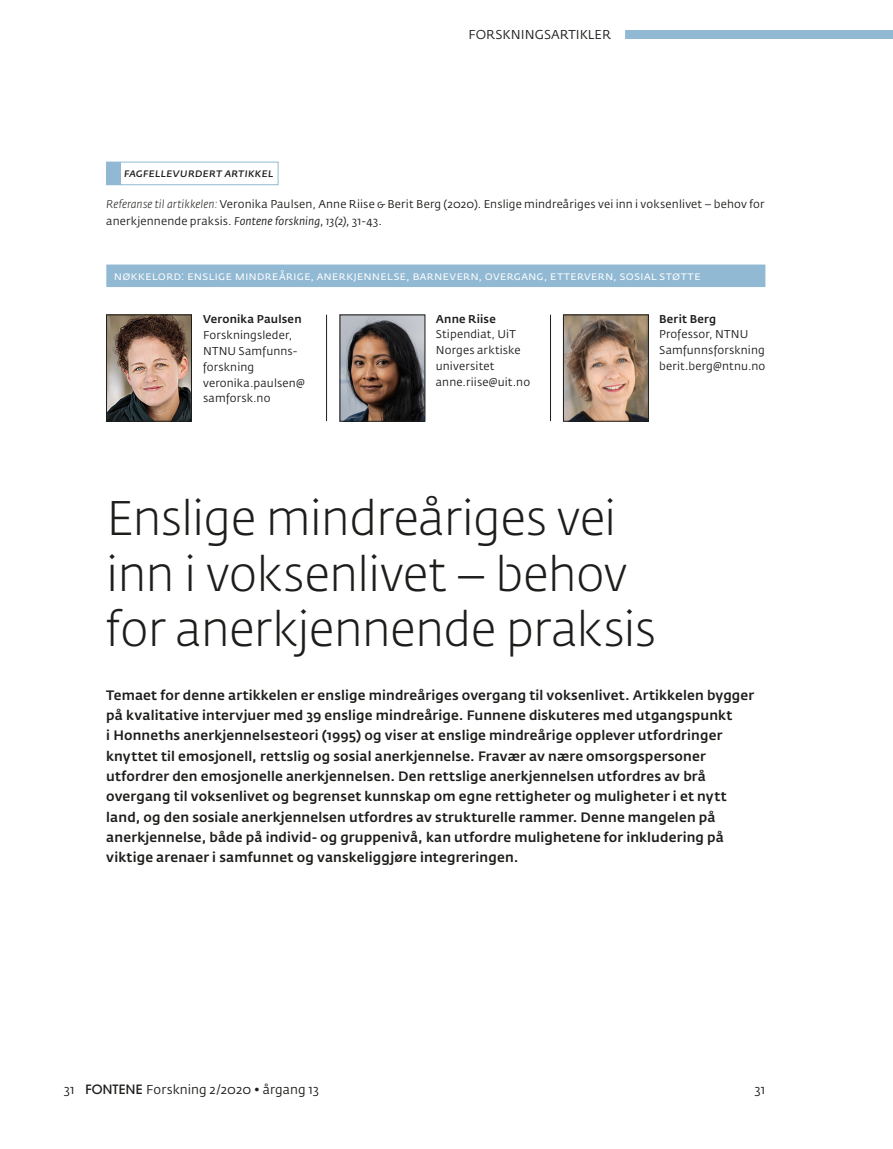
<style>
.page{position:relative;width:893px;height:1149px;background:#fff}
.page>*{position:absolute;margin:0;border:0;box-sizing:border-box;transform-origin:0 0}
.t1{font:300 48px/55.5px "Fedra Sans Std";letter-spacing:-.015em;color:#1d1d1b}
.t2{font:500 13.5px/20.2px "Fedra Sans Std";letter-spacing:.01em;color:#1d1d1b}
.t3{font:12.75px "Fedra Sans Std";letter-spacing:.01em;color:#1d1d1b}
.t4{font:12px "Fedra Sans Std";letter-spacing:.005em;color:#fff}
.t5{font:italic 600 12px "Fedra Sans Std";letter-spacing:-.005em;color:#1d1d1b}
.t6{font:11.25px/15.8px "Fedra Sans Std";letter-spacing:.01em;color:#1d1d1b}
.t7{font:500 11.25px "Fedra Sans Std";letter-spacing:.02em;color:#1d1d1b}
.s1{font-weight:300;font-style:italic}
.s2{font-style:italic}
.s3{font-family:"ITC Avant Garde Std";font-weight:500}
</style>
<div class="page">
<div style="left:625px;top:30px;width:268px;height:9px;background:#91b9d3"></div>
<hr style="left:326px;top:314px;width:1px;height:107px;background:#1d1d1b">
<hr style="left:550px;top:314px;width:1px;height:107px;background:#1d1d1b">
<div style="left:106px;top:162px;width:172px;height:23px;border:1px solid #91b9d3"></div>
<div style="left:107px;top:162px;width:14px;height:22px;background:#91b9d3"></div>
<img style="left:108px;top:316px;width:82px;height:103px">
<div style="left:106px;top:314px;width:86px;height:107px;border:1px solid #1d1d1b"></div>
<img style="left:342px;top:316px;width:81px;height:103px">
<div style="left:340px;top:314px;width:85px;height:107px;border:1px solid #1d1d1b"></div>
<img style="left:565px;top:316px;width:82px;height:103px">
<div style="left:563px;top:314px;width:86px;height:107px;border:1px solid #1d1d1b"></div>
<div style="left:106px;top:264px;width:659px;height:23px;background:#91b9d3"></div>
<p class="t5" style="left:124px;top:165px;width:151px">fagfellevurdert artikkel</p>
<p class="t3" style="left:468px;top:27px;width:144px">FORSKNINGSARTIKLER</p>
<p class="t6" style="left:106px;top:196px;width:660px;line-height:16.5px"><span class="s1">Referanse til artikkelen:</span> Veronika Paulsen, Anne Riise &amp; Berit Berg (2020). Enslige mindreåriges vei inn i voksenlivet – behov for anerkjennende praksis. <span class="s2">Fontene forskning, 13(2),</span> 31-43.</p>
<p class="t4" style="left:114px;top:269px;width:588px">Nøkkelord: Enslige mindreårige, anerkjennelse, barnevern, overgang, ettervern, sosial støtte</p>
<p class="t7" style="left:203px;top:312px;width:100px">Veronika Paulsen</p>
<p class="t6" style="left:203px;top:327px;width:103px">Forskningsleder,<br>NTNU Samfunns&shy;forskning veronika.paulsen@ samforsk.no</p>
<p class="t7" style="left:436px;top:311px;width:62px">Anne Riise</p>
<p class="t6" style="left:436px;top:326px;width:96px">Stipendiat, UiT<br>Norges arktiske universitet anne.riise@uit.no</p>
<p class="t7" style="left:659px;top:311px;width:59px">Berit Berg</p>
<p class="t6" style="left:659px;top:326px;width:108px">Professor, NTNU<br>Samfunnsforskning berit.berg@ntnu.no</p>
<h1 class="t1" style="left:106px;top:491px;width:552px">Enslige mindreåriges vei inn i voksenlivet – behov for anerkjennende praksis</h1>
<p class="t2" style="left:106px;top:685px;width:649px">Temaet for denne artikkelen er enslige mindreåriges overgang til voksenlivet. Artikkelen bygger på kvalitative intervjuer med 39 enslige mindreårige. Funnene diskuteres med utgangspunkt<br>i Honneths anerkjennelsesteori (1995) og viser at enslige mindreårige opplever utfordringer knyttet til emosjonell, rettslig og sosial anerkjennelse. Fravær av nære omsorgspersoner utfordrer den emosjonelle anerkjennelsen. Den rettslige anerkjennelsen utfordres av brå overgang til voksenlivet og begrenset kunnskap om egne rettigheter og muligheter i et nytt land, og den sosiale anerkjennelsen utfordres av strukturelle rammer. Denne mangelen på anerkjennelse, både på individ- og gruppenivå, kan utfordre mulighetene for inkludering på viktige arenaer i samfunnet og vanskeliggjøre integreringen.</p>
<p class="t3" style="left:64px;top:1081px;width:257px">31 <span class="s3">FONTENE</span> Forskning 2/2020 • årgang 13</p>
<p class="t3" style="left:754px;top:1081px;width:12px">31</p>
</div>
